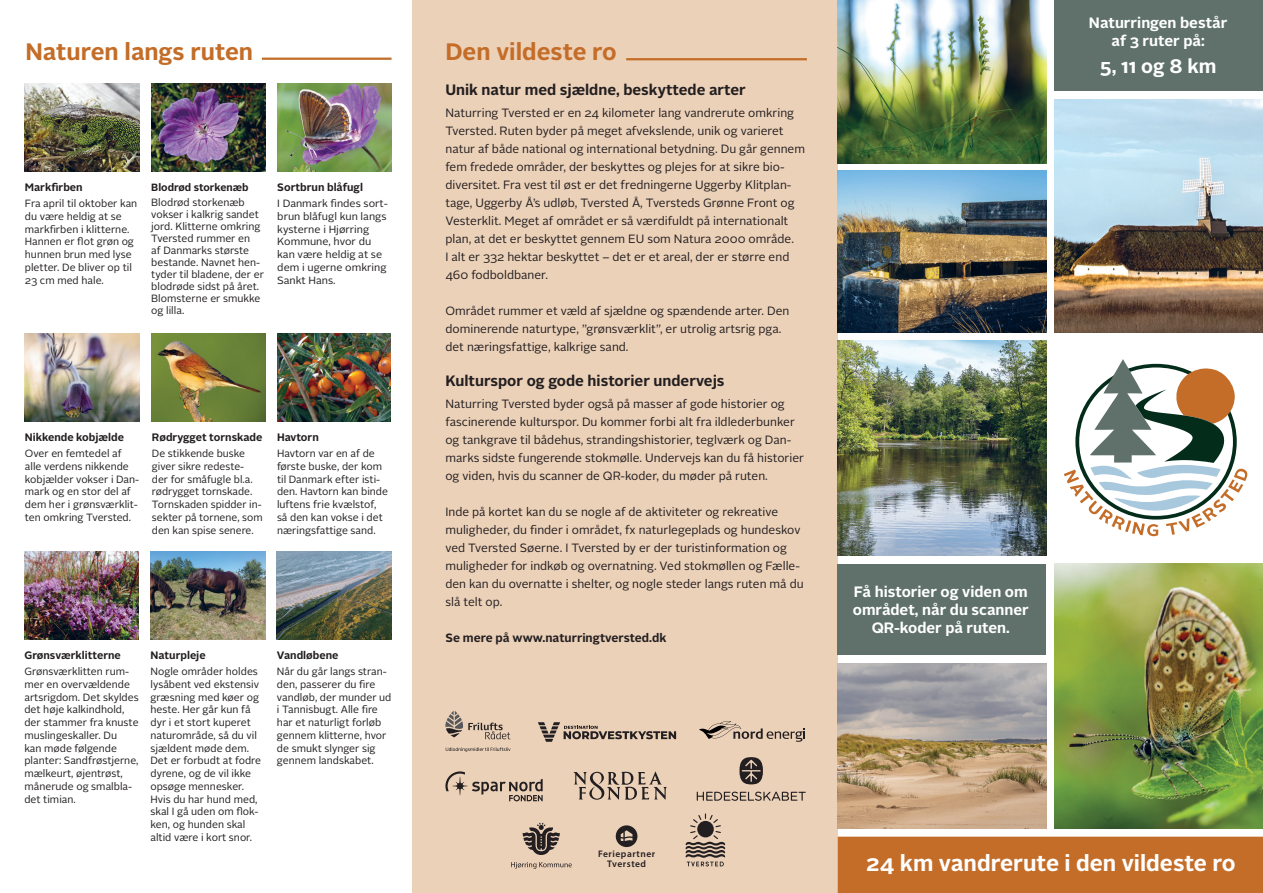
<style>
.page{position:relative;width:1263px;height:893px;background:#fff}
.page>*{position:absolute;margin:0;border:0;box-sizing:border-box;transform-origin:0 0}
.t1{font:700 23.7px "Alright Sans";color:#c36d28}
.t2{font:700 22.5px "Alright Sans";color:#fff}
.t3{font:700 19.5px "Alright Sans";color:#fff}
.t4{font:700 15px/18px "Alright Sans";color:#fff;text-align:center}
.t5{font:700 15px "Alright Sans";color:#231f20}
.t6{font:12px/18px "Alright Sans";color:#231f20}
.t7{font:700 12px "Alright Sans";color:#231f20}
.t8{font:700 10.8px "Alright Sans";color:#231f20}
.t9{font:10.5px/12.8px "Alright Sans";color:#231f20}
.t10{font:700 10.5px "Alright Sans";color:#231f20}
.t11{font:600 9.6px/10.4px "Myriad Pro";letter-spacing:.055em;color:#231f20;text-align:center}
</style>
<div class="page">
<img style="left:25px;top:83px;width:114px;height:89px">
<hr style="left:262px;top:58px;width:130px;height:2px;background:#c36d28">
<img style="left:151px;top:83px;width:114px;height:89px">
<img style="left:277px;top:83px;width:115px;height:89px">
<img style="left:25px;top:333px;width:114px;height:89px">
<img style="left:151px;top:333px;width:114px;height:89px">
<img style="left:278px;top:333px;width:112px;height:89px">
<img style="left:150px;top:551px;width:115px;height:89px">
<img style="left:24px;top:551px;width:115px;height:89px">
<div style="left:412px;top:0;width:426px;height:893px;background:#ecd1b9"></div>
<svg style="left:445px;top:711px;width:65px;height:28px"></svg>
<svg style="left:446px;top:747px;width:64px;height:5px"></svg>
<svg style="left:573px;top:771px;width:94px;height:29px"></svg>
<svg style="left:523px;top:823px;width:37px;height:32px"></svg>
<svg style="left:511px;top:862px;width:61px;height:7px"></svg>
<svg style="left:445px;top:771px;width:98px;height:30px"></svg>
<svg style="left:739px;top:757px;width:24px;height:27px"></svg>
<svg style="left:697px;top:792px;width:109px;height:9px"></svg>
<svg style="left:685px;top:813px;width:40px;height:53px"></svg>
<svg style="left:616px;top:825px;width:21px;height:22px"></svg>
<hr style="left:626px;top:58px;width:181px;height:2px;background:#c36d28">
<img style="left:277px;top:551px;width:115px;height:89px">
<img style="left:838px;top:171px;width:208px;height:161px">
<img style="left:838px;top:663px;width:208px;height:165px">
<img style="left:1054px;top:99px;width:209px;height:233px">
<img style="left:1054px;top:564px;width:209px;height:264px">
<img style="left:838px;top:0;width:208px;height:163px">
<img style="left:838px;top:341px;width:208px;height:214px">
<svg style="left:1064px;top:359px;width:184px;height:177px"></svg>
<div style="left:838px;top:564px;width:208px;height:91px;background:#5f716a"></div>
<div style="left:838px;top:837px;width:425px;height:56px;background:#c36d29"></div>
<svg style="left:538px;top:722px;width:138px;height:20px"></svg>
<div style="left:1054px;top:0;width:209px;height:91px;background:#5f716a"></div>
<svg style="left:699px;top:721px;width:106px;height:21px"></svg>
<h1 class="t1" style="left:25px;top:35px;width:229px">Naturen langs ruten</h1>
<p class="t8" style="left:25px;top:180px;width:59px">Markfirben</p>
<p class="t9" style="left:25px;top:197px;width:114px">Fra april til oktober kan du være heldig at se markfirben i klitterne.<br>Hannen er flot grøn og hunnen brun med lyse pletter. De bliver op til<br>23 cm med hale.</p>
<p class="t10" style="left:151px;top:180px;width:99px">Blodrød storkenæb</p>
<p class="t9" style="left:151px;top:197px;width:114px;line-height:12px">Blodrød storkenæb vokser i kalkrig sandet jord. Klitterne omkring<br>Tversted rummer en<br>af Danmarks største bestande. Navnet hen&shy;tyder til bladene, der er blodrøde sidst på året.<br>Blomsterne er smukke og lilla.</p>
<p class="t8" style="left:277px;top:180px;width:87px">Sortbrun blåfugl</p>
<p class="t9" style="left:277px;top:197px;width:112px">I Danmark findes sort&shy;brun blåfugl kun langs kysterne i Hjørring<br>Kommune, hvor du kan være heldig at se dem i ugerne omkring<br>Sankt Hans.</p>
<p class="t8" style="left:25px;top:430px;width:101px">Nikkende kobjælde</p>
<p class="t9" style="left:25px;top:447px;width:116px">Over en femtedel af alle verdens nikkende kobjælder vokser i Dan&shy;mark og en stor del af dem her i grønsværklit&shy;ten omkring Tversted.</p>
<p class="t8" style="left:152px;top:430px;width:112px">Rødrygget tornskade</p>
<p class="t9" style="left:152px;top:447px;width:112px">De stikkende buske giver sikre redeste&shy;der for småfugle bl.a. rødrygget tornskade.<br>Tornskaden spidder in&shy;sekter på tornene, som den kan spise senere.</p>
<p class="t8" style="left:277px;top:430px;width:43px">Havtorn</p>
<p class="t9" style="left:277px;top:447px;width:113px">Havtorn var en af de første buske, der kom til Danmark efter isti&shy;den. Havtorn kan binde luftens frie kvælstof, så den kan vokse i det næringsfattige sand.</p>
<p class="t8" style="left:24px;top:648px;width:98px">Grønsværklitterne</p>
<p class="t9" style="left:24px;top:665px;width:116px">Grønsværklitten rum&shy;mer en overvældende artsrigdom. Det skyldes det høje kalkindhold, der stammer fra knuste muslingeskaller. Du<br>kan møde følgende planter: Sandfrøstjerne, mælkeurt, øjentrøst, månerude og smalbla&shy;det timian.</p>
<p class="t8" style="left:150px;top:648px;width:57px">Naturpleje</p>
<p class="t9" style="left:150px;top:665px;width:112px">Nogle områder holdes lysåbent ved ekstensiv græsning med køer og heste. Her går kun få dyr i et stort kuperet naturområde, så du vil sjældent møde dem.<br>Det er forbudt at fodre dyrene, og de vil ikke opsøge mennesker.<br>Hvis du har hund med, skal I gå uden om flok&shy;ken, og hunden skal altid være i kort snor.</p>
<p class="t8" style="left:277px;top:648px;width:63px">Vandløbene</p>
<p class="t9" style="left:277px;top:665px;width:116px">Når du går langs stran&shy;den, passerer du fire vandløb, der munder ud i Tannisbugt. Alle fire har et naturligt forløb gennem klitterne, hvor de smukt slynger sig gennem landskabet.</p>
<h1 class="t1" style="left:445px;top:35px;width:173px">Den vildeste ro</h1>
<h3 class="t5" style="left:445px;top:79px;width:302px">Unik natur med sjældne, beskyttede arter</h3>
<p class="t6" style="left:445px;top:104px;width:361px">Naturring Tversted er en 24 kilometer lang vandrerute omkring Tversted. Ruten byder på meget afvekslende, unik og varieret natur af både national og international betydning. Du går gennem fem fredede områder, der beskyttes og plejes for at sikre bio&shy;diversitet. Fra vest til øst er det fredningerne Uggerby Klitplan&shy;tage, Uggerby Å’s udløb, Tversted Å, Tversteds Grønne Front og Vesterklit. Meget af området er så værdifuldt på internationalt plan, at det er beskyttet gennem EU som Natura 2000 område.<br>I alt er 332 hektar beskyttet – det er et areal, der er større end 460 fodboldbaner.</p>
<p class="t6" style="left:445px;top:302px;width:346px">Området rummer et væld af sjældne og spændende arter. Den dominerende naturtype, ”grønsværklit”, er utrolig artsrig pga. det næringsfattige, kalkrige sand.</p>
<h3 class="t5" style="left:445px;top:370px;width:281px">Kulturspor og gode historier undervejs</h3>
<p class="t6" style="left:445px;top:395px;width:360px">Naturring Tversted byder også på masser af gode historier og fascinerende kulturspor. Du kommer forbi alt fra ildlederbunker og tankgrave til bådehus, strandingshistorier, teglværk og Dan&shy;marks sidste fungerende stokmølle. Undervejs kan du få historier og viden, hvis du scanner de QR-koder, du møder på ruten.</p>
<p class="t6" style="left:445px;top:503px;width:360px">Inde på kortet kan du se nogle af de aktiviteter og rekreative muligheder, du finder i området, fx naturlegeplads og hundeskov ved Tversted Søerne. I Tversted by er der turistinformation og muligheder for indkøb og overnatning. Ved stokmøllen og Fælle&shy;den kan du overnatte i shelter, og nogle steder langs ruten må du slå telt op.</p>
<p class="t7" style="left:445px;top:630px;width:222px">Se mere på www.naturringtversted.dk</p>
<h3 class="t4" style="left:853px;top:583px;width:178px">Få historier og viden om området, når du scanner<br>QR-koder på ruten.</h3>
<h3 class="t4" style="left:1089px;top:14px;width:140px">Naturringen består af 3 ruter på:</h3>
<h3 class="t3" style="left:1100px;top:53px;width:118px">5, 11 og 8 km</h3>
<p class="t11" style="left:598px;top:848px;width:59px">Feriepartner<br>Tversted</p>
<h2 class="t2" style="left:866px;top:848px;width:371px">24 km vandrerute i den vildeste ro</h2>
</div>
